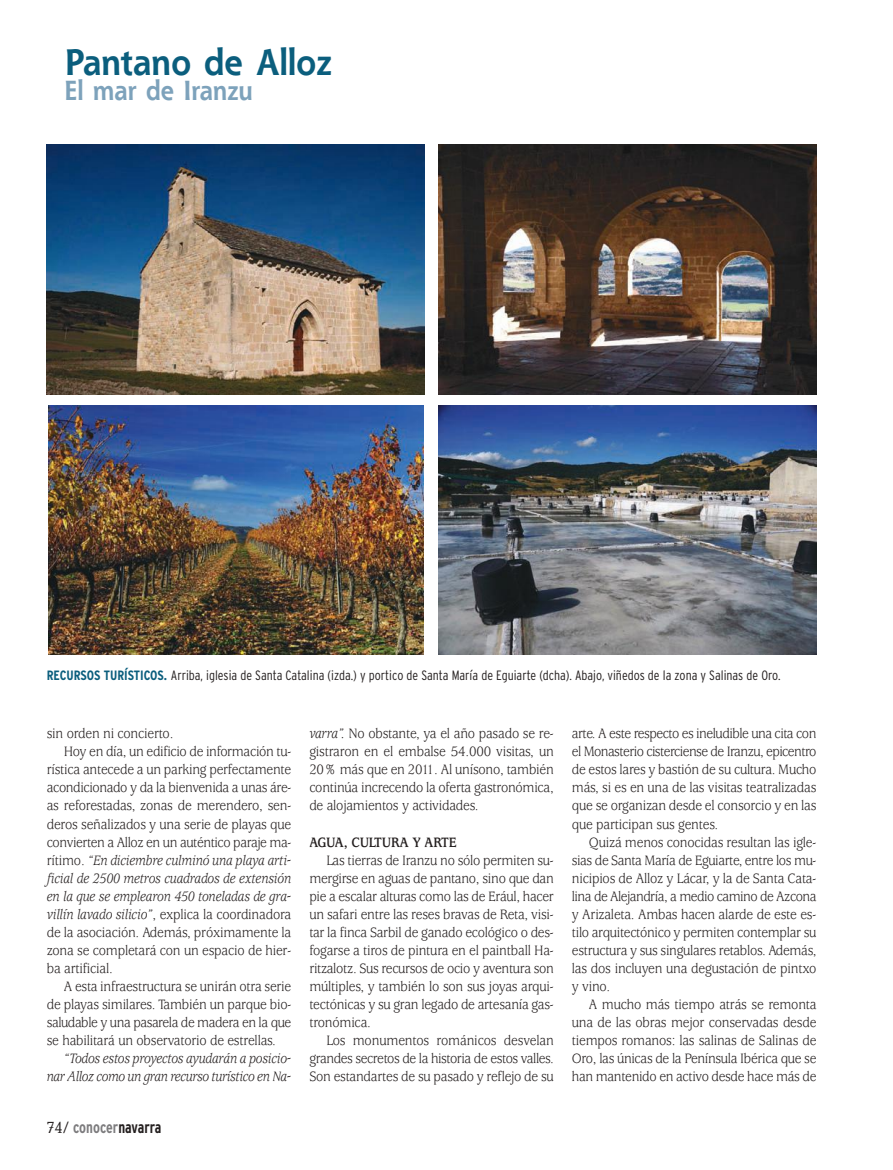
<style>
.page{position:relative;width:893px;height:1170px;background:#fff}
.page>*{position:absolute;margin:0;border:0;box-sizing:border-box;transform-origin:0 0}
.t1{font:700 36px "Shannon";color:#0b5e7d;scale:.93 1}
.t2{font:700 27px "Shannon";color:#7da2bb;scale:.89 1}
.t3{font:700 condensed 16.5px "Interstate";color:#7d7c7e;scale:.9 1}
.t4{font:15px/18px "Usherwood";letter-spacing:-.015em;color:#241f1f;text-align:justify;scale:.9 1}
.t5{font:italic 15px/18px "Usherwood";letter-spacing:-.015em;color:#241f1f;text-align:right;scale:.9 1}
.t6{font:15px "Usherwood";letter-spacing:-.035em;color:#241f1f;scale:.9 1}
.t7{font:700 15px "Usherwood";letter-spacing:-.015em;color:#241f1f;scale:.9 1}
.t8{font:300 condensed 13.5px "Interstate";color:#241f1f}
.s1{font-weight:700;color:#0b5e7d}
.s2{font-style:normal}
.s3{font-style:italic}
.s4{font-family:"Candida";font-weight:400;font-stretch:normal;color:#241f1f}
.s5{color:#241f1f}
</style>
<div class="page">
<img style="left:47px;top:145px;width:378px;height:249px">
<img style="left:49px;top:405px;width:374px;height:250px">
<img style="left:438px;top:145px;width:378px;height:249px">
<img style="left:438px;top:405px;width:378px;height:250px">
<h1 class="t1" style="left:64px;top:49px;width:289px">Pantano de Alloz</h1>
<h2 class="t2" style="left:64px;top:81px;width:213px">El mar de Iranzu</h2>
<p class="t8" style="left:47px;top:667px;width:735px"><span class="s1">RECURSOS TURÍSTICOS.</span> Arriba, iglesia de Santa Catalina (izda.) y portico de Santa María de Eguiarte (dcha). Abajo, viñedos de la zona y Salinas de Oro.</p>
<p class="t4" style="left:47px;top:726px;width:142px">sin orden ni concierto.</p>
<p class="t4" style="left:64px;top:744px;width:254px">Hoy en día, un edificio de información tu-</p>
<p class="t4" style="left:47px;top:762px;width:273px">rística antecede a un parking perfectamente</p>
<p class="t4" style="left:47px;top:780px;width:273px">acondicionado y da la bienvenida a unas áre-</p>
<p class="t4" style="left:47px;top:798px;width:273px">as reforestadas, zonas de merendero, sen-</p>
<p class="t4" style="left:47px;top:816px;width:273px">deros señalizados y una serie de playas que</p>
<p class="t4" style="left:47px;top:834px;width:273px">convierten a Alloz en un auténtico paraje ma-</p>
<p class="t5" style="left:47px;top:852px;width:273px"><span class="s2">rítimo.</span> “En diciembre culminó una playa arti-</p>
<p class="t5" style="left:47px;top:870px;width:273px">ficial de 2500 metros cuadrados de extensión</p>
<p class="t5" style="left:47px;top:888px;width:273px">en la que se emplearon 450 toneladas de gra-</p>
<p class="t4" style="left:47px;top:906px;width:273px"><span class="s3">villín lavado silicio”</span>, explica la coordinadora</p>
<p class="t4" style="left:47px;top:924px;width:273px">de la asociación. Además, próximamente la</p>
<p class="t4" style="left:47px;top:942px;width:273px">zona se completará con un espacio de hier-</p>
<p class="t4" style="left:47px;top:960px;width:75px">ba artificial.</p>
<p class="t4" style="left:64px;top:978px;width:254px">A esta infraestructura se unirán otra serie</p>
<p class="t4" style="left:47px;top:996px;width:273px">de playas similares. También un parque bio-</p>
<p class="t6" style="left:47px;top:1016px;width:273px">saludable y una pasarela de madera en la que</p>
<p class="t4" style="left:47px;top:1032px;width:256px">se habilitará un observatorio de estrellas.</p>
<p class="t5" style="left:47px;top:1050px;width:273px">“Todos estos proyectos ayudarán a posicio&shy;nar Alloz como un gran recurso turístico en Na-</p>
<p class="t3" style="left:47px;top:1117px;width:129px"><span class="s4">74/</span> conocer<span class="s5">navarra</span></p>
<p class="t4" style="left:309px;top:726px;width:273px"><span class="s3">varra”.</span> No obstante, ya el año pasado se re&shy;gistraron en el embalse 54.000 visitas, un 20% más que en 2011. Al unísono, también continúa increcendo la oferta gastronómica, de alojamientos y actividades.</p>
<p class="t7" style="left:309px;top:836px;width:165px">AGUA, CULTURA Y ARTE</p>
<p class="t4" style="left:309px;top:852px;width:273px;text-indent:17px">Las tierras de Iranzu no sólo permiten su&shy;mergirse en aguas de pantano, sino que dan pie a escalar alturas como las de Erául, hacer un safari entre las reses bravas de Reta, visi&shy;tar la finca Sarbil de ganado ecológico o des&shy;fogarse a tiros de pintura en el paintball Ha&shy;ritzalotz. Sus recursos de ocio y aventura son múltiples, y también lo son sus joyas arqui&shy;tectónicas y su gran legado de artesanía gas&shy;tronómica.</p>
<p class="t4" style="left:309px;top:1032px;width:273px;text-indent:17px">Los monumentos románicos desvelan grandes secretos de la historia de estos valles.<br>Son estandartes de su pasado y reflejo de su</p>
<p class="t4" style="left:572px;top:726px;width:273px">arte. A este respecto es ineludible una cita con el Monasterio cisterciense de Iranzu, epicentro de estos lares y bastión de su cultura. Mucho más, si es en una de las visitas teatralizadas que se organizan desde el consorcio y en las que participan sus gentes.</p>
<p class="t4" style="left:572px;top:834px;width:273px;text-indent:17px">Quizá menos conocidas resultan las igle&shy;sias de Santa María de Eguiarte, entre los mu&shy;nicipios de Alloz y Lácar, y la de Santa Cata&shy;lina de Alejandría, a medio camino de Azcona y Arizaleta. Ambas hacen alarde de este es&shy;tilo arquitectónico y permiten contemplar su estructura y sus singulares retablos. Además, las dos incluyen una degustación de pintxo y vino.</p>
<p class="t4" style="left:572px;top:996px;width:273px;text-indent:17px">A mucho más tiempo atrás se remonta una de las obras mejor conservadas desde tiempos romanos: las salinas de Salinas de Oro, las únicas de la Península Ibérica que se han mantenido en activo desde hace más de</p>
</div>
